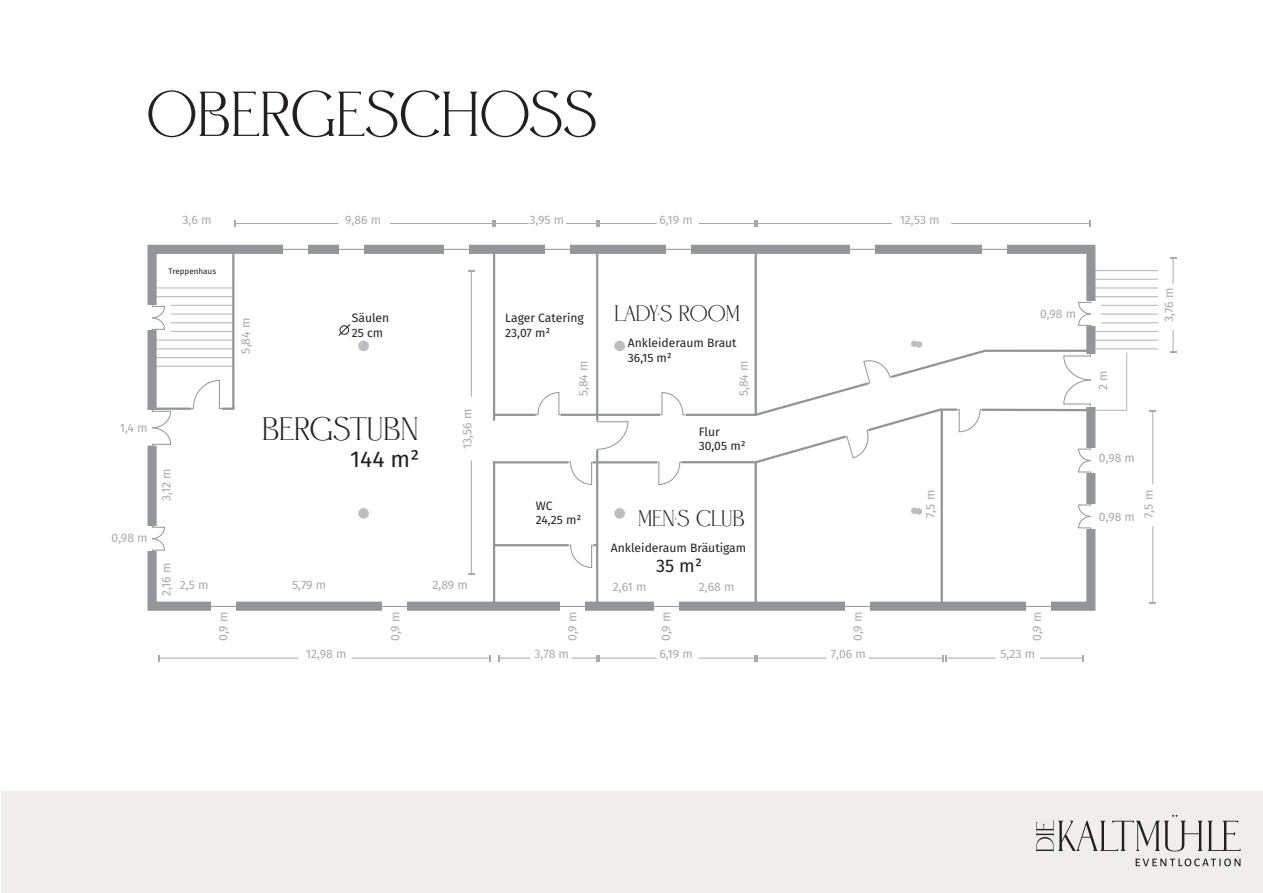
<style>
.page{position:relative;width:1263px;height:893px;background:#fff}
.page>*{position:absolute;margin:0;border:0;box-sizing:border-box;transform-origin:0 0}
.t1{font:63.3px "CHESA Regular";color:#231f20}
.t2{font:32.4px "CHESA Regular";color:#231f20}
.t3{font:22.95px "Fira Sans";color:#231f20}
.t4{font:22.5px "CHESA Regular";color:#231f20}
.t5{font:18.3px "Fira Sans";color:#231f20}
.t6{font:12.15px "Fira Sans";color:#a8a9ad}
.t7{font:12.15px/14.5px "Fira Sans";color:#231f20}
.t8{font:8.1px "Fira Sans";color:#231f20}
</style>
<div class="page">
<hr style="left:1095px;top:270px;width:63px;height:1px;background:#bcbdc0">
<hr style="left:1095px;top:279px;width:63px;height:1px;background:#bcbdc0">
<hr style="left:1095px;top:287px;width:63px;height:2px;background:#bcbdc0">
<hr style="left:1095px;top:296px;width:63px;height:1px;background:#bcbdc0">
<hr style="left:1095px;top:305px;width:63px;height:1px;background:#bcbdc0">
<hr style="left:1095px;top:313px;width:63px;height:2px;background:#bcbdc0">
<hr style="left:1095px;top:322px;width:63px;height:1px;background:#bcbdc0">
<hr style="left:1095px;top:331px;width:63px;height:1px;background:#bcbdc0">
<hr style="left:1095px;top:340px;width:63px;height:1px;background:#bcbdc0">
<hr style="left:1095px;top:348px;width:63px;height:1px;background:#bcbdc0">
<svg style="left:147px;top:244px;width:953px;height:367px"></svg>
<hr style="left:596px;top:249px;width:2px;height:172px;background:#939598">
<hr style="left:493px;top:249px;width:2px;height:172px;background:#939598">
<hr style="left:596px;top:450px;width:2px;height:158px;background:#939598">
<hr style="left:493px;top:461px;width:2px;height:147px;background:#939598">
<div style="left:283px;top:233px;width:24px;height:32px;background:#fff"></div>
<div style="left:340px;top:233px;width:24px;height:32px;background:#fff"></div>
<div style="left:444px;top:233px;width:24px;height:32px;background:#fff"></div>
<div style="left:545px;top:233px;width:24px;height:32px;background:#fff"></div>
<div style="left:666px;top:233px;width:25px;height:32px;background:#fff"></div>
<div style="left:850px;top:233px;width:24px;height:32px;background:#fff"></div>
<div style="left:983px;top:233px;width:24px;height:32px;background:#fff"></div>
<div style="left:211px;top:591px;width:25px;height:31px;background:#fff"></div>
<div style="left:143px;top:526px;width:24px;height:25px;background:#fff"></div>
<div style="left:143px;top:305px;width:24px;height:25px;background:#fff"></div>
<div style="left:1076px;top:504px;width:24px;height:25px;background:#fff"></div>
<div style="left:1076px;top:301px;width:24px;height:25px;background:#fff"></div>
<div style="left:1026px;top:591px;width:24px;height:31px;background:#fff"></div>
<div style="left:846px;top:591px;width:24px;height:31px;background:#fff"></div>
<div style="left:655px;top:591px;width:24px;height:31px;background:#fff"></div>
<div style="left:560px;top:591px;width:25px;height:31px;background:#fff"></div>
<div style="left:383px;top:591px;width:24px;height:31px;background:#fff"></div>
<svg style="left:151px;top:409px;width:20px;height:37px"></svg>
<svg style="left:151px;top:525px;width:14px;height:27px"></svg>
<svg style="left:151px;top:305px;width:14px;height:26px"></svg>
<svg style="left:1078px;top:503px;width:14px;height:27px"></svg>
<svg style="left:1078px;top:301px;width:14px;height:26px"></svg>
<svg style="left:190px;top:250px;width:46px;height:161px"></svg>
<hr style="left:280px;top:249px;width:30px;height:1px;background:#939598">
<hr style="left:337px;top:249px;width:30px;height:1px;background:#939598">
<hr style="left:441px;top:249px;width:30px;height:1px;background:#939598">
<hr style="left:542px;top:249px;width:30px;height:1px;background:#939598">
<hr style="left:663px;top:249px;width:31px;height:1px;background:#939598">
<hr style="left:847px;top:249px;width:30px;height:1px;background:#939598">
<hr style="left:980px;top:249px;width:30px;height:1px;background:#939598">
<hr style="left:1023px;top:606px;width:30px;height:1px;background:#939598">
<hr style="left:843px;top:606px;width:30px;height:1px;background:#939598">
<hr style="left:652px;top:606px;width:30px;height:1px;background:#939598">
<hr style="left:557px;top:606px;width:31px;height:1px;background:#939598">
<hr style="left:380px;top:606px;width:30px;height:1px;background:#939598">
<hr style="left:208px;top:606px;width:31px;height:1px;background:#939598">
<svg style="left:535px;top:392px;width:26px;height:24px"></svg>
<svg style="left:568px;top:461px;width:26px;height:24px"></svg>
<svg style="left:596px;top:418px;width:33px;height:35px"></svg>
<svg style="left:568px;top:544px;width:28px;height:24px"></svg>
<div style="left:358px;top:341px;width:11px;height:10px;background:#bcbdc0;border-radius:50%"></div>
<div style="left:614px;top:341px;width:11px;height:10px;background:#bcbdc0;border-radius:50%"></div>
<svg style="left:656px;top:341px;width:472px;height:144px"></svg>
<div style="left:916px;top:341px;width:6px;height:7px;background:#bcbdc0;border-radius:50%"></div>
<div style="left:911px;top:507px;width:6px;height:7px;background:#bcbdc0;border-radius:50%"></div>
<div style="left:916px;top:508px;width:6px;height:7px;background:#bcbdc0;border-radius:50%"></div>
<div style="left:358px;top:508px;width:11px;height:11px;background:#bcbdc0;border-radius:50%"></div>
<div style="left:614px;top:508px;width:11px;height:11px;background:#bcbdc0;border-radius:50%"></div>
<svg style="left:338px;top:323px;width:13px;height:13px"></svg>
<div style="left:2px;top:791px;width:1261px;height:102px;background:#f0eeec"></div>
<svg style="left:1135px;top:858px;width:105px;height:8px"></svg>
<svg style="left:1036px;top:815px;width:204px;height:37px"></svg>
<hr style="left:235px;top:223px;width:103px;height:1px;background:#a8a9ad">
<hr style="left:599px;top:223px;width:58px;height:1px;background:#a8a9ad">
<hr style="left:390px;top:223px;width:103px;height:1px;background:#a8a9ad">
<hr style="left:699px;top:223px;width:55px;height:1px;background:#a8a9ad">
<hr style="left:599px;top:658px;width:58px;height:1px;background:#a8a9ad">
<hr style="left:699px;top:658px;width:55px;height:1px;background:#a8a9ad">
<hr style="left:499px;top:658px;width:31px;height:1px;background:#a8a9ad">
<svg style="left:571px;top:655px;width:28px;height:6px"></svg>
<hr style="left:159px;top:658px;width:139px;height:1px;background:#a8a9ad">
<hr style="left:352px;top:658px;width:138px;height:1px;background:#a8a9ad">
<hr style="left:471px;top:460px;width:1px;height:114px;background:#a8a9ad">
<hr style="left:471px;top:271px;width:1px;height:126px;background:#a8a9ad">
<hr style="left:757px;top:658px;width:69px;height:1px;background:#a8a9ad">
<svg style="left:754px;top:655px;width:4px;height:6px"></svg>
<hr style="left:869px;top:658px;width:73px;height:1px;background:#a8a9ad">
<hr style="left:946px;top:658px;width:50px;height:1px;background:#a8a9ad">
<svg style="left:942px;top:655px;width:4px;height:6px"></svg>
<hr style="left:1040px;top:658px;width:43px;height:1px;background:#a8a9ad">
<hr style="left:1152px;top:526px;width:1px;height:77px;background:#a8a9ad">
<hr style="left:1152px;top:411px;width:1px;height:73px;background:#a8a9ad">
<svg style="left:1170px;top:330px;width:6px;height:22px"></svg>
<svg style="left:1170px;top:257px;width:6px;height:27px"></svg>
<hr style="left:757px;top:223px;width:135px;height:1px;background:#a8a9ad">
<svg style="left:754px;top:220px;width:3px;height:7px"></svg>
<hr style="left:951px;top:223px;width:138px;height:1px;background:#a8a9ad">
<hr style="left:495px;top:223px;width:34px;height:1px;background:#a8a9ad">
<svg style="left:493px;top:220px;width:3px;height:7px"></svg>
<hr style="left:566px;top:223px;width:31px;height:1px;background:#a8a9ad">
<svg style="left:596px;top:220px;width:3px;height:7px"></svg>
<h1 class="t1" style="left:147px;top:81px;width:452px">OBERGESCHOSS</h1>
<p class="t6" style="left:183px;top:210px;width:30px">3,6 m</p>
<p class="t6" style="left:345px;top:210px;width:38px">9,86 m</p>
<p class="t6" style="left:530px;top:210px;width:36px">3,95 m</p>
<p class="t6" style="left:659px;top:210px;width:35px">6,19 m</p>
<p class="t6" style="left:900px;top:210px;width:41px">12,53 m</p>
<p class="t6" style="left:120px;top:418px;width:29px">1,4 m</p>
<p class="t6" style="left:112px;top:529px;width:38px">0,98 m</p>
<p class="t8" style="left:169px;top:265px;width:49px">Treppenhaus</p>
<p class="t6" style="left:157px;top:501px;width:34px;rotate:-90deg">3,12 m</p>
<p class="t6" style="left:157px;top:596px;width:35px;rotate:-90deg">2,16 m</p>
<p class="t6" style="left:180px;top:576px;width:30px">2,5 m</p>
<p class="t6" style="left:236px;top:353px;width:37px;rotate:-90deg">5,84 m</p>
<p class="t7" style="left:352px;top:310px;width:39px">Säulen<br>25 cm</p>
<h2 class="t2" style="left:262px;top:412px;width:158px">BERGSTUBN</h2>
<h3 class="t3" style="left:350px;top:442px;width:71px">144 m²</h3>
<p class="t6" style="left:458px;top:449px;width:42px;rotate:-90deg">13,56 m</p>
<h3 class="t4" style="left:614px;top:301px;width:127px">LADY‘S ROOM</h3>
<p class="t7" style="left:505px;top:310px;width:80px">Lager Catering<br>23,07 m²</p>
<p class="t7" style="left:628px;top:335px;width:110px">Ankleideraum Braut<br>36,15 m²</p>
<p class="t6" style="left:574px;top:396px;width:37px;rotate:-90deg">5,84 m</p>
<p class="t6" style="left:734px;top:396px;width:37px;rotate:-90deg">5,84 m</p>
<p class="t7" style="left:699px;top:424px;width:48px">Flur<br>30,05 m²</p>
<p class="t7" style="left:536px;top:498px;width:47px">WC<br>24,25 m²</p>
<h3 class="t4" style="left:638px;top:507px;width:108px">MEN’S CLUB</h3>
<p class="t7" style="left:611px;top:540px;width:137px">Ankleideraum Bräutigam</p>
<h3 class="t5" style="left:656px;top:552px;width:47px">35 m²</h3>
<p class="t6" style="left:292px;top:576px;width:36px">5,79 m</p>
<p class="t6" style="left:432px;top:576px;width:37px">2,89 m</p>
<p class="t6" style="left:613px;top:577px;width:35px">2,61 m</p>
<p class="t6" style="left:699px;top:577px;width:37px">2,68 m</p>
<p class="t6" style="left:1040px;top:304px;width:38px">0,98 m</p>
<p class="t6" style="left:1094px;top:390px;width:21px;rotate:-90deg">2 m</p>
<p class="t6" style="left:1099px;top:449px;width:38px">0,98 m</p>
<p class="t6" style="left:921px;top:518px;width:30px;rotate:-90deg">7,5 m</p>
<p class="t6" style="left:1139px;top:518px;width:30px;rotate:-90deg">7,5 m</p>
<p class="t6" style="left:1099px;top:507px;width:38px">0,98 m</p>
<p class="t6" style="left:214px;top:641px;width:31px;rotate:-90deg">0,9 m</p>
<p class="t6" style="left:386px;top:641px;width:31px;rotate:-90deg">0,9 m</p>
<p class="t6" style="left:563px;top:641px;width:31px;rotate:-90deg">0,9 m</p>
<p class="t6" style="left:657px;top:641px;width:31px;rotate:-90deg">0,9 m</p>
<p class="t6" style="left:848px;top:641px;width:31px;rotate:-90deg">0,9 m</p>
<p class="t6" style="left:1028px;top:641px;width:31px;rotate:-90deg">0,9 m</p>
<p class="t6" style="left:306px;top:645px;width:42px">12,98 m</p>
<p class="t6" style="left:535px;top:645px;width:36px">3,78 m</p>
<p class="t6" style="left:659px;top:645px;width:35px">6,19 m</p>
<p class="t6" style="left:831px;top:645px;width:36px">7,06 m</p>
<p class="t6" style="left:1000px;top:645px;width:36px">5,23 m</p>
<p class="t6" style="left:1160px;top:322px;width:36px;rotate:-90deg">3,76 m</p>
</div>
